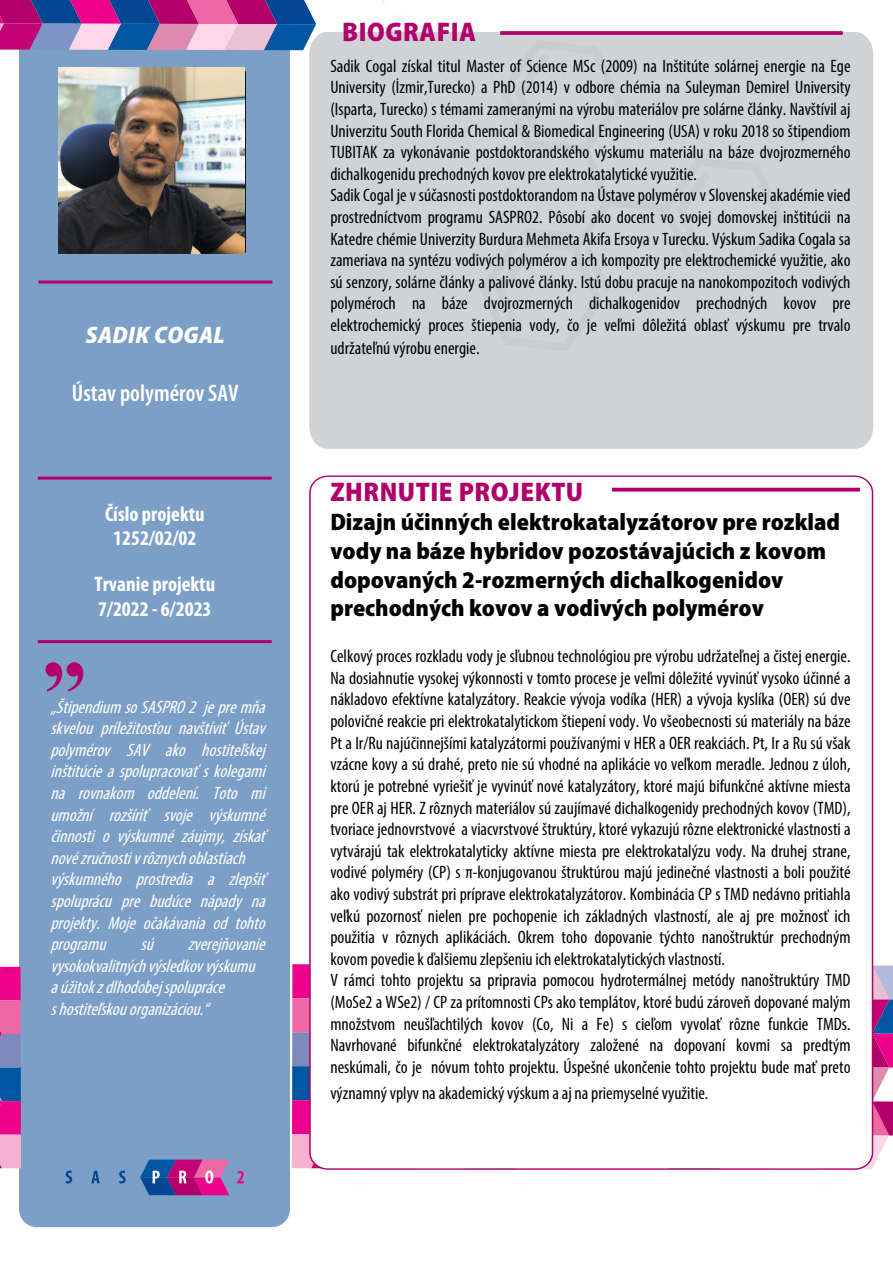
<style>
.page{position:relative;width:893px;height:1263px;background:#fff}
.page>*{position:absolute;margin:0;border:0;box-sizing:border-box;transform-origin:0 0}
.t1{font:700 90px "Times New Roman";color:#b10069}
.t2{font:900 semi-condensed 27px "Myriad Pro";letter-spacing:.02em;color:#b10069}
.t3{font:900 semi-condensed 24px/28.8px "Myriad Pro";color:#000}
.t4{font:600 condensed 24px "Myriad Pro";color:#fff}
.t5{font:italic 900 semi-condensed 24px "Myriad Pro";letter-spacing:.02em;color:#fff}
.t6{font:700 condensed 21px/24.3px "Myriad Pro";color:#fff;text-align:center}
.t7{font:condensed 18px/21.6px "Myriad Pro";color:#000}
.t8{font:italic condensed 18px/21.6px "Myriad Pro";color:#fff}
</style>
<div class="page">
<svg style="left:292px;top:964px;width:601px;height:205px;background:#bf65ab"></svg>
<div style="left:310px;top:476px;width:562px;height:692px;background:#fff;border-radius:17px"></div>
<div style="left:309px;top:32px;width:564px;height:417px;background:#d0d3d6"></div>
<div style="left:19px;top:27px;width:271px;height:1200px;background:#7c9fc7;border-radius:18px"></div>
<hr style="left:38px;top:477px;width:234px;height:3px;background:#b10069">
<svg style="left:237px;top:1171px;width:7px;height:12px"></svg>
<svg style="left:140px;top:1159px;width:89px;height:36px;background:#914599"></svg>
<svg style="left:66px;top:1170px;width:60px;height:13px"></svg>
<hr style="left:38px;top:640px;width:234px;height:3px;background:#b10069">
<hr style="left:38px;top:281px;width:234px;height:3px;background:#b10069">
<svg style="left:0;top:967px;width:21px;height:201px;background:#b455a8"></svg>
<svg style="left:0;top:0;width:316px;height:50px;background:#925ea3"></svg>
<div style="left:480px;top:40px;width:304px;height:311px;background:#d0d3d6"></div>
<hr style="left:612px;top:488px;width:248px;height:3px;background:#b10069">
<hr style="left:500px;top:32px;width:342px;height:3px;background:#b10069">
<img style="left:59px;top:68px;width:185px;height:185px">
<h3 class="t5" style="left:86px;top:319px;width:140px">SADIK COGAL</h3>
<h3 class="t4" style="left:72px;top:378px;width:168px">Ústav polymérov SAV</h3>
<p class="t6" style="left:105px;top:502px;width:101px">Číslo projektu<br>1252/02/02</p>
<p class="t6" style="left:94px;top:571px;width:122px;line-height:25.2px;text-align:left">Trvanie projektu<br>7/2022 - 6/2023</p>
<h1 class="t1" style="left:42px;top:581px;width:46px">„</h1>
<p class="t8" style="left:50px;top:695px;width:221px">„Štipendium soSASPRO2 jepremňa skvelou príležitosťou navštíviť Ústav polymérov SAV ako hostiteľskej inštitúcieaspolupracovať skolegami na rovnakom oddelení. Toto mi umožní rozšíriť svoje výskumné činnosti o výskumné záujmy, získať novézručnostivrôznychoblastiach výskumného prostredia a zlepšiť spoluprácu pre budúce nápady na projekty. Moje očakávania od tohto programu</p>
<p class="t8" style="left:50px;top:933px;width:221px;text-indent:137px">zverejňovanie vysokokvalitnýchvýsledkovvýskumu aúžitokzdlhodobej spolupráce shostiteľskouorganizáciou.“</p>
<p class="t8" style="left:140px;top:933px;width:20px">sú</p>
<h2 class="t2" style="left:342px;top:17px;width:135px">BIOGRAFIA</h2>
<p class="t7" style="left:330px;top:55px;width:522px">Sadik Cogal získal titul Master of Science MSc (2009) na Inštitúte solárnej energie na Ege University (İzmir,Turecko) a PhD (2014) v odbore chémia na Suleyman Demirel University (Isparta, Turecko) s témami zameranými na výrobu materiálov pre solárne články. Navštívil aj Univerzitu South Florida Chemical &amp; Biomedical Engineering (USA) v roku 2018 so štipendiom TUBITAK za vykonávanie postdoktorandského výskumu materiálu na báze dvojrozmerného dichalkogenidu prechodných kovov pre elektrokatalytické využitie.<br>Sadik Cogal je v súčasnosti postdoktorandom na Ústave polymérov v Slovenskej akadémie vied prostredníctvom programu SASPRO2. Pôsobí ako docent vo svojej domovskej inštitúcii na Katedre chémie Univerzity Burdura Mehmeta Akifa Ersoya v Turecku. Výskum Sadika Cogala sa zameriava na syntézu vodivých polymérov a ich kompozity pre elektrochemické využitie, ako sú senzory, solárne články a palivové články. Istú dobu pracuje na nanokompozitoch vodivých polyméroch na báze dvojrozmerných dichalkogenidov prechodných kovov pre elektrochemický proces štiepenia vody, čo je veľmi dôležitá oblasť výskumu pre trvalo udržateľnú výrobu energie.</p>
<h2 class="t2" style="left:330px;top:474px;width:254px">ZHRNUTIE PROJEKTU</h2>
<h3 class="t3" style="left:330px;top:507px;width:511px">Dizajn účinných elektrokatalyzátorov pre rozklad vody na báze hybridov pozostávajúcich z kovom dopovaných 2-rozmerných dichalkogenidov prechodných kovov a vodivých polymérov</h3>
<p class="t7" style="left:330px;top:645px;width:522px">Celkový proces rozkladu vody je sľubnou technológiou pre výrobu udržateľnej a čistej energie.<br>Na dosiahnutie vysokej výkonnosti v tomto procese je veľmi dôležité vyvinúť vysoko účinné a nákladovo efektívne katalyzátory. Reakcie vývoja vodíka (HER) a vývoja kyslíka (OER) sú dve polovičné reakcie pri elektrokatalytickom štiepení vody. Vo všeobecnosti sú materiály na báze Pt a Ir/Ru najúčinnejšími katalyzátormi používanými v HER a OER reakciách. Pt, Ir a Ru sú však vzácne kovy a sú drahé, preto nie sú vhodné na aplikácie vo veľkom meradle. Jednou z úloh, ktorú je potrebné vyriešiť je vyvinúť nové katalyzátory, ktoré majú bifunkčné aktívne miesta pre OER aj HER. Z rôznych materiálov sú zaujímavé dichalkogenidy prechodných kovov (TMD), tvoriace jednovrstvové a viacvrstvové štruktúry, ktoré vykazujú rôzne elektronické vlastnosti a vytvárajú tak elektrokatalyticky aktívne miesta pre elektrokatalýzu vody. Na druhej strane, vodivé polyméry (CP) s π-konjugovanou štruktúrou majú jedinečné vlastnosti a boli použité ako vodivý substrát pri príprave elektrokatalyzátorov. Kombinácia CP s TMD nedávno pritiahla veľkú pozornosť nielen pre pochopenie ich základných vlastností, ale aj pre možnosť ich použitia v rôznych aplikáciách. Okrem toho dopovanie týchto nanoštruktúr prechodným kovom povedie k ďalšiemu zlepšeniu ich elektrokatalytických vlastností.<br>V rámci tohto projektu sa pripravia pomocou hydrotermálnej metódy nanoštruktúry TMD (MoSe2 a WSe2) / CP za prítomnosti CPs ako templátov, ktoré budú zároveň dopované malým množstvom neušľachtilých kovov (Co, Ni a Fe) s cieľom vyvolať rôzne funkcie TMDs.<br>Navrhované bifunkčné elektrokatalyzátory založené na dopovaní kovmi sa predtým neskúmali, čo je nóvum tohto projektu. Úspešné ukončenie tohto projektu bude mať preto</p>
<p class="t7" style="left:330px;top:1082px;width:380px">významný vplyv na akademický výskum a aj na priemyselné využitie.</p>
</div>
